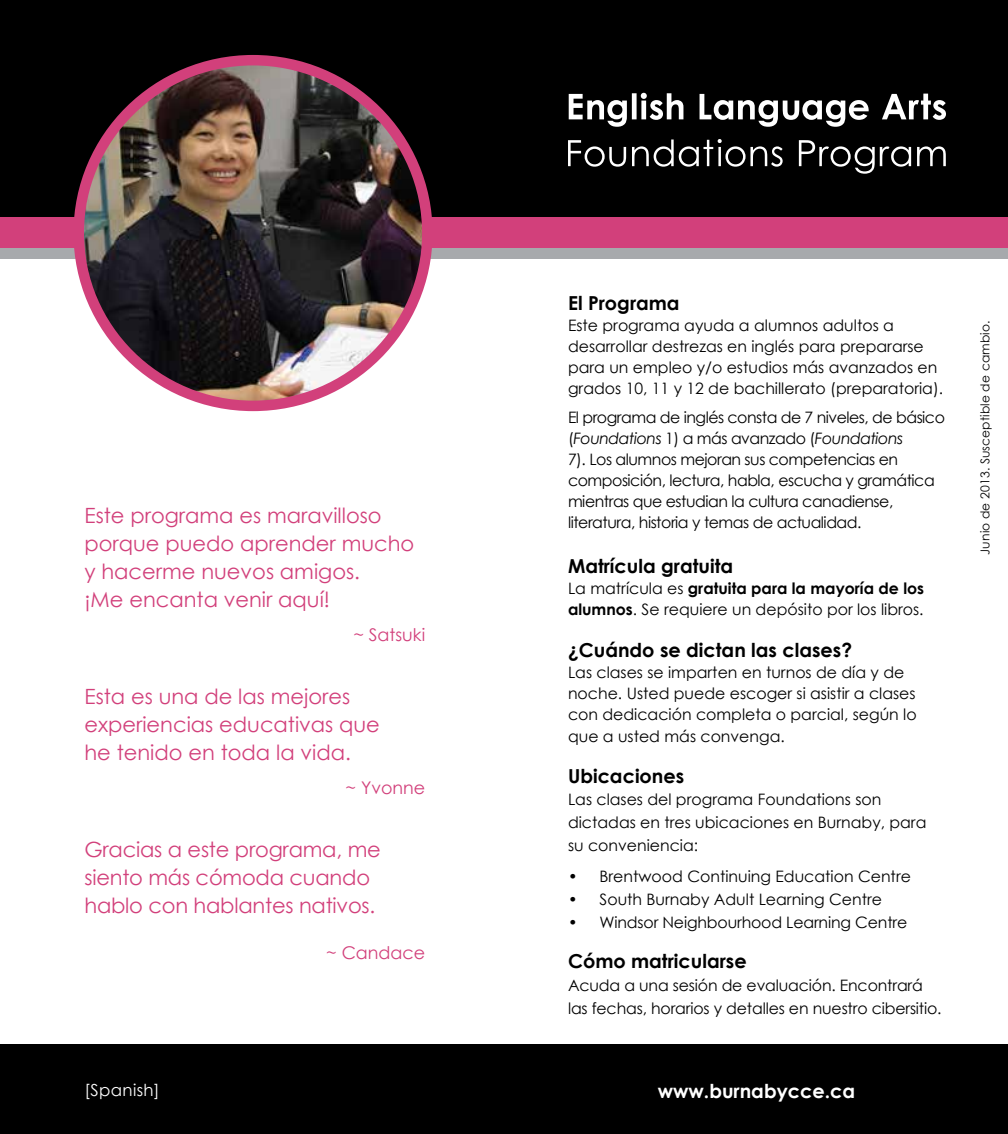
<style>
.page{position:relative;width:1008px;height:1134px;background:#fff}
.page>*{position:absolute;margin:0;border:0;box-sizing:border-box;transform-origin:0 0}
.t1{font:21px/28px "Century Gothic";color:#d2407b}
.t2{font:700 19.25px "Century Gothic";color:#000}
.t3{font:700 19.25px "Century Gothic";color:#fff}
.t4{font:17.5px "Century Gothic";color:#d2407b}
.t5{font:16.62px "Century Gothic";letter-spacing:.02em;color:#fff}
.t6{font:15.75px/21px "Century Gothic";color:#000}
.t7{font:15.75px/21px "Century Gothic";letter-spacing:-.03em;color:#000}
.t8{font:12.25px "Century Gothic";letter-spacing:.01em;color:#000}
.s1{font-style:italic}
.s2{font-weight:700}
</style>
<div class="page">
<div style="left:0;top:0;width:1008px;height:221px;background:#000"></div>
<div style="left:0;top:1045px;width:1008px;height:89px;background:#000"></div>
<div style="left:0;top:217px;width:1008px;height:32px;background:#d2407b"></div>
<div style="left:0;top:248px;width:1008px;height:11px;background:#a7a9ac"></div>
<img style="left:79px;top:60px;width:348px;height:346px">
<div style="left:73px;top:55px;width:360px;height:356px;border:10px solid #d2407b;border-radius:50%"></div>
<svg style="left:568px;top:139px;width:378px;height:35px"></svg>
<svg style="left:569px;top:93px;width:377px;height:34px"></svg>
<h1 class="t1" style="left:84px;top:501px;width:331px">Este programa es maravilloso porque puedo aprender mucho y hacerme nuevos amigos.<br>¡Me encanta venir aquí!</h1>
<p class="t4" style="left:353px;top:622px;width:73px">~ Satsuki</p>
<h1 class="t1" style="left:84px;top:682px;width:297px">Esta es una de las mejores experiencias educativas que he tenido en toda la vida.</h1>
<p class="t4" style="left:346px;top:775px;width:81px">~ Yvonne</p>
<h1 class="t1" style="left:84px;top:835px;width:298px">Gracias a este programa, me siento más cómoda cuando hablo con hablantes nativos.</h1>
<p class="t4" style="left:326px;top:940px;width:100px">~ Candace</p>
<p class="t2" style="left:568px;top:289px;width:113px">El Programa</p>
<p class="t6" style="left:568px;top:315px;width:377px">Este programa ayuda a alumnos adultos a desarrollar destrezas en inglés para prepararse para un empleo y/o estudios más avanzados en grados 10, 11 y 12 de bachillerato (preparatoria).</p>
<p class="t7" style="left:568px;top:407px;width:378px">El programa de inglés consta de 7 niveles, de básico (<span class="s1">Foundations</span> 1) a más avanzado (<span class="s1">Foundations<br></span>7). Los alumnos mejoran sus competencias en composición, lectura, habla, escucha y gramática mientras que estudian la cultura canadiense, literatura, historia y temas de actualidad.</p>
<p class="t2" style="left:568px;top:551px;width:167px">Matrícula gratuita</p>
<p class="t6" style="left:568px;top:577px;width:358px">La matrícula es <span class="s2">gratuita para la mayoría de los alumnos</span>. Se requiere un depósito por los libros.</p>
<p class="t2" style="left:568px;top:635px;width:286px">¿Cuándo se dictan las clases?</p>
<p class="t6" style="left:568px;top:661px;width:350px">Las clases se imparten en turnos de día y de noche. Usted puede escoger si asistir a clases con dedicación completa o parcial, según lo</p>
<p class="t6" style="left:568px;top:726px;width:218px">que a usted más convenga.</p>
<p class="t2" style="left:568px;top:761px;width:118px">Ubicaciones</p>
<p class="t6" style="left:568px;top:788px;width:360px;line-height:22.8px">Las clases del programa Foundations son dictadas en tres ubicaciones en Burnaby, para su conveniencia:</p>
<p class="t6" style="left:568px;top:866px;width:344px">• Brentwood Continuing Education Centre</p>
<p class="t6" style="left:568px;top:889px;width:315px">• South Burnaby Adult Learning Centre</p>
<p class="t6" style="left:568px;top:911px;width:341px">• Windsor Neighbourhood Learning Centre</p>
<p class="t2" style="left:568px;top:947px;width:180px">Cómo matricularse</p>
<p class="t6" style="left:568px;top:974px;width:375px;line-height:22.8px">Acuda a una sesión de evaluación. Encontrará las fechas, horarios y detalles en nuestro cibersitio.</p>
<p class="t5" style="left:84px;top:1079px;width:77px">[Spanish]</p>
<p class="t3" style="left:658px;top:1076px;width:199px">www.burnabycce.ca</p>
<p class="t8" style="left:976px;top:555px;width:235px;rotate:-90deg">Junio de 2013. Susceptible de cambio.</p>
</div>
